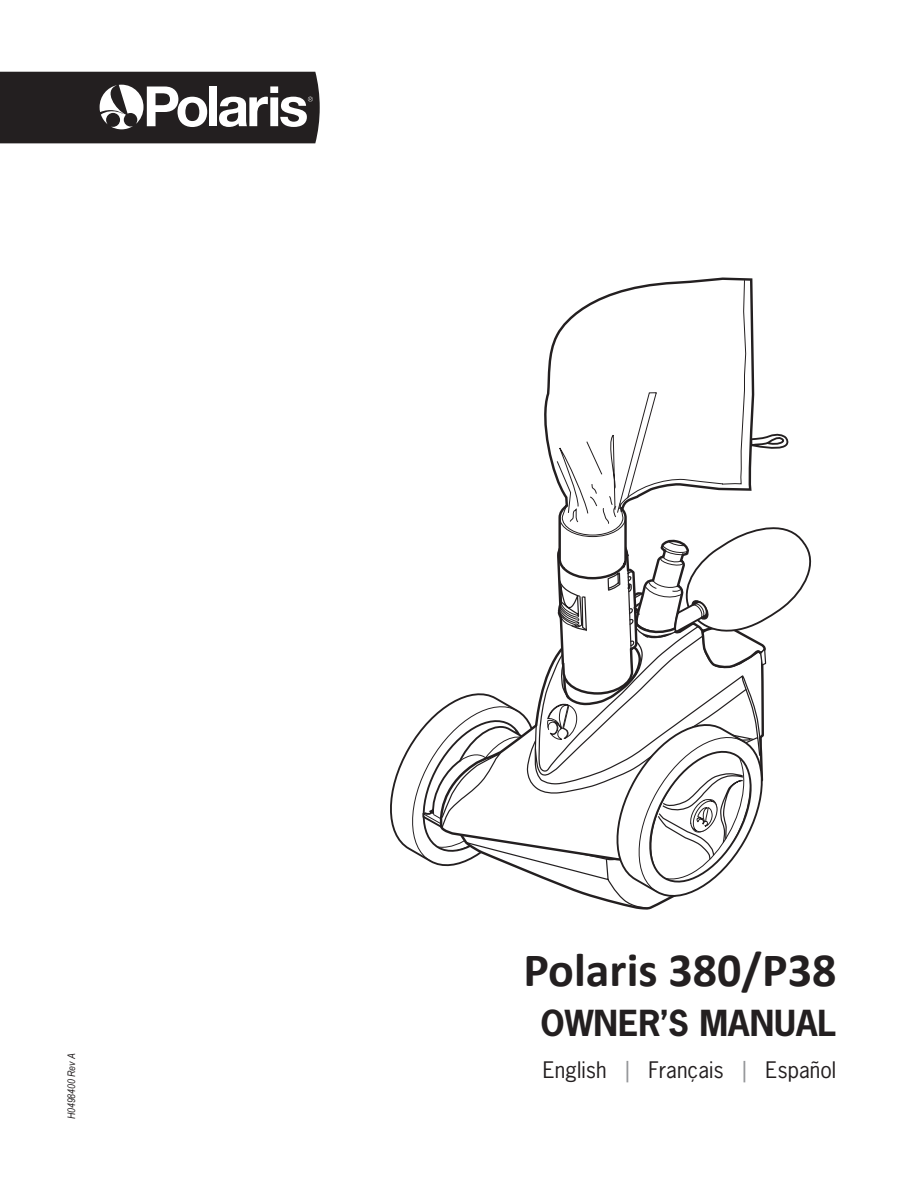
<style>
.page{position:relative;width:918px;height:1188px;background:#fff}
.page>*{position:absolute;margin:0;border:0;box-sizing:border-box;transform-origin:0 0}
.t1{font:700 48px "Calibri";color:#231f20}
.t2{font:700 33.75px "News Gothic Std";color:#231f20}
.t3{font:21.45px "News Gothic Std";color:#231f20}
.t4{font:italic 10.5px "Arial Narrow";letter-spacing:-.005em;color:#231f20}
.s1{color:#939598}
</style>
<div class="page">
<svg style="left:0;top:72px;width:320px;height:71px"></svg>
<svg style="left:547px;top:278px;width:208px;height:105px"></svg>
<svg style="left:556px;top:280px;width:191px;height:103px"></svg>
<svg style="left:390px;top:383px;width:421px;height:527px"></svg>
<p class="t4" style="left:64px;top:1119px;width:67px;rotate:-90deg">H0498400 Rev A</p>
<h1 class="t1" style="left:524px;top:939px;width:314px">Polaris 380/P38</h1>
<h2 class="t2" style="left:540px;top:1001px;width:297px">OWNER’S MANUAL</h2>
<p class="t3" style="left:543px;top:1056px;width:295px">English <span class="s1">|</span> Français <span class="s1">|</span> Español</p>
</div>
